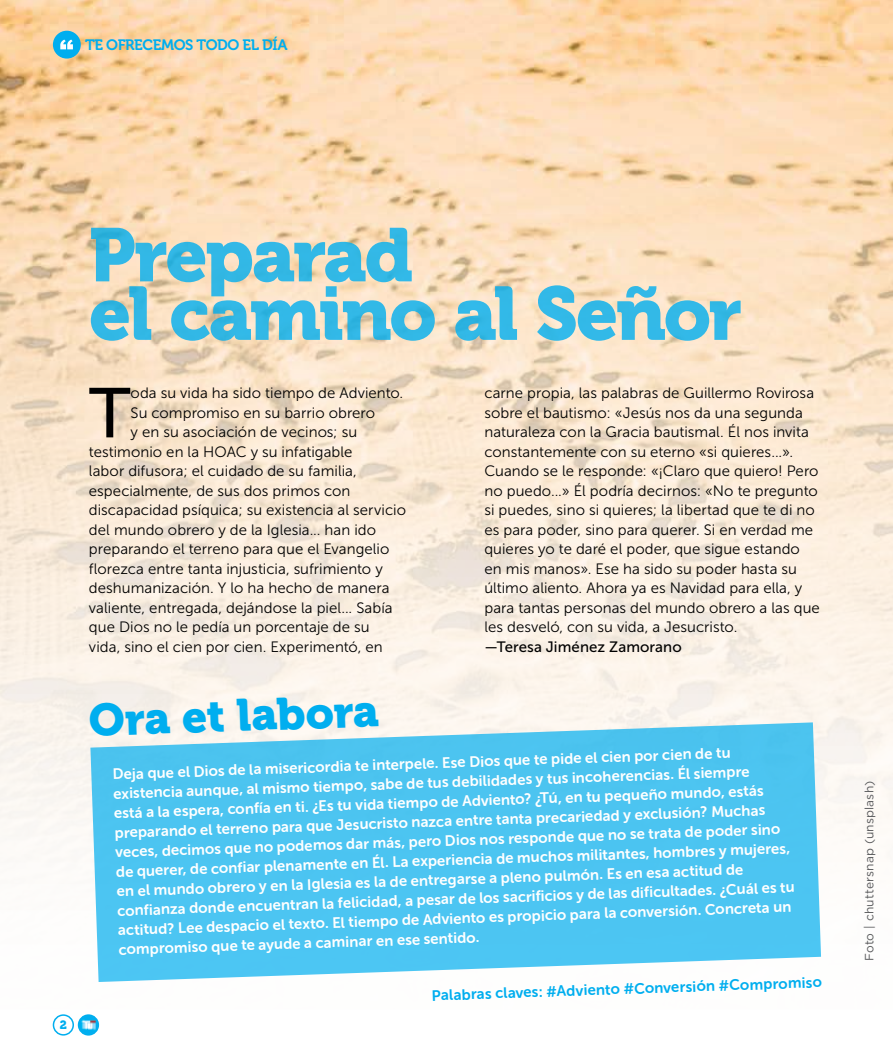
<style>
.page{position:relative;width:893px;height:1063px;background:#fff}
.page>*{position:absolute;margin:0;border:0;box-sizing:border-box;transform-origin:0 0}
.t1{font:75px/58.5px "Museo 900";letter-spacing:-.035em;color:#00aeef}
.t2{font:70.2px "Museo Sans 500";color:#000}
.t3{font:45px "Museo 900";color:#00aeef}
.t4{font:15px/19.5px "Museo Sans 300";letter-spacing:.005em;color:#000}
.t5{font:15px/19.5px "Museo Sans 700";color:#fff}
.t6{font:15px "Museo Sans 700";color:#00aeef}
.t7{font:15px "Museo Sans 500";letter-spacing:.005em;color:#000}
.t8{font:15px "Museo 700";letter-spacing:-.03em;color:#00aeef}
.t9{font:12px "Gotham HTF";letter-spacing:.015em;color:#58595b}
.t10{font:12px "Museo 900";color:#00aeef}
</style>
<div class="page">
<img style="left:0;top:0;width:893px;height:1034px">
<svg style="left:90px;top:722px;width:731px;height:260px;background:#5ecaf1"></svg>
<div style="left:54px;top:31px;width:26px;height:27px;background:#00aeef;border-radius:50%"></div>
<div style="left:53px;top:31px;width:28px;height:28px;border:2px solid #00aeef;border-radius:50%"></div>
<svg style="left:60px;top:40px;width:13px;height:9px"></svg>
<div style="left:53px;top:1014px;width:21px;height:22px;border:2px solid #00aeef;border-radius:50%"></div>
<img style="left:79px;top:1015px;width:19px;height:20px;border-radius:10px">
<div style="left:78px;top:1014px;width:21px;height:22px;border:2px solid #00aeef;border-radius:50%"></div>
<p class="t8" style="left:85px;top:36px;width:204px">TE OFRECEMOS TODO EL DÍA</p>
<p class="t10" style="left:60px;top:1018px;width:9px">2</p>
<h1 class="t1" style="left:89px;top:227px;width:655px">Preparad<br>el camino al Señor</h1>
<h2 class="t2" style="left:89px;top:375px;width:43px">T</h2>
<p class="t4" style="left:131px;top:384px;width:274px">oda su vida ha sido tiempo de Adviento.</p>
<p class="t4" style="left:131px;top:403px;width:246px">Su compromiso en su barrio obrero</p>
<p class="t4" style="left:131px;top:423px;width:228px">y en su asociación de vecinos; su</p>
<p class="t4" style="left:89px;top:442px;width:265px">testimonio en la HOAC y su infatigable</p>
<p class="t4" style="left:89px;top:462px;width:269px">labor difusora; el cuidado de su familia,</p>
<p class="t4" style="left:89px;top:481px;width:263px">especialmente, de sus dos primos con</p>
<p class="t4" style="left:89px;top:501px;width:319px">discapacidad psíquica; su existencia al servicio</p>
<p class="t4" style="left:89px;top:520px;width:289px">del mundo obrero y de la Iglesia... han ido</p>
<p class="t4" style="left:89px;top:540px;width:302px">preparando el terreno para que el Evangelio</p>
<p class="t4" style="left:89px;top:559px;width:295px">florezca entre tanta injusticia, sufrimiento y</p>
<p class="t4" style="left:89px;top:579px;width:302px">deshumanización. Y lo ha hecho de manera</p>
<p class="t4" style="left:89px;top:598px;width:305px">valiente, entregada, dejándose la piel... Sabía</p>
<p class="t4" style="left:89px;top:618px;width:282px">que Dios no le pedía un porcentaje de su</p>
<p class="t4" style="left:89px;top:637px;width:295px">vida, sino el cien por cien. Experimentó, en</p>
<h3 class="t3" style="left:88px;top:695px;width:292px;rotate:-2deg">Ora et labora</h3>
<p class="t4" style="left:484px;top:384px;width:337px">carne propia, las palabras de Guillermo Rovirosa sobre el bautismo: «Jesús nos da una segunda naturaleza con la Gracia bautismal. Él nos invita constantemente con su eterno «si quieres...».<br>Cuando se le responde: «¡Claro que quiero! Pero no puedo...» Él podría decirnos: «No te pregunto si puedes, sino si quieres; la libertad que te di no es para poder, sino para querer. Si en verdad me quieres yo te daré el poder, que sigue estando en mis manos». Ese ha sido su poder hasta su último aliento. Ahora ya es Navidad para ella, y para tantas personas del mundo obrero a las que les desveló, con su vida, a Jesucristo.</p>
<p class="t7" style="left:484px;top:638px;width:199px">—Teresa Jiménez Zamorano</p>
<p class="t5" style="left:112px;top:764px;width:679px;rotate:-2deg">Deja que el Dios de la misericordia te interpele. Ese Dios que te pide el cien por cien de tu existencia aunque, al mismo tiempo, sabe de tus debilidades y tus incoherencias. Él siempre<br>está a la espera, confía en ti. ¿Es tu vida tiempo de Adviento? ¿Tú, en tu pequeño mundo, estás preparando el terreno para que Jesucristo nazca entre tanta precariedad y exclusión? Muchas veces, decimos que no podemos dar más, pero Dios nos responde que no se trata de poder sino de querer, de confiar plenamente en Él. La experiencia de muchos militantes, hombres y mujeres, en el mundo obrero y en la Iglesia es la de entregarse a pleno pulmón. Es en esa actitud de confianza donde encuentran la felicidad, a pesar de los sacrificios y de las dificultades. ¿Cuál es tu actitud? Lee despacio el texto. El tiempo de Adviento es propicio para la conversión. Concreta un compromiso que te ayude a caminar en ese sentido.</p>
<p class="t6" style="left:431px;top:987px;width:392px;rotate:-2deg">Palabras claves: #Adviento #Conversión #Compromiso</p>
<p class="t9" style="left:862px;top:961px;width:181px;rotate:-90deg">Foto | chuttersnap (unsplash)</p>
</div>
